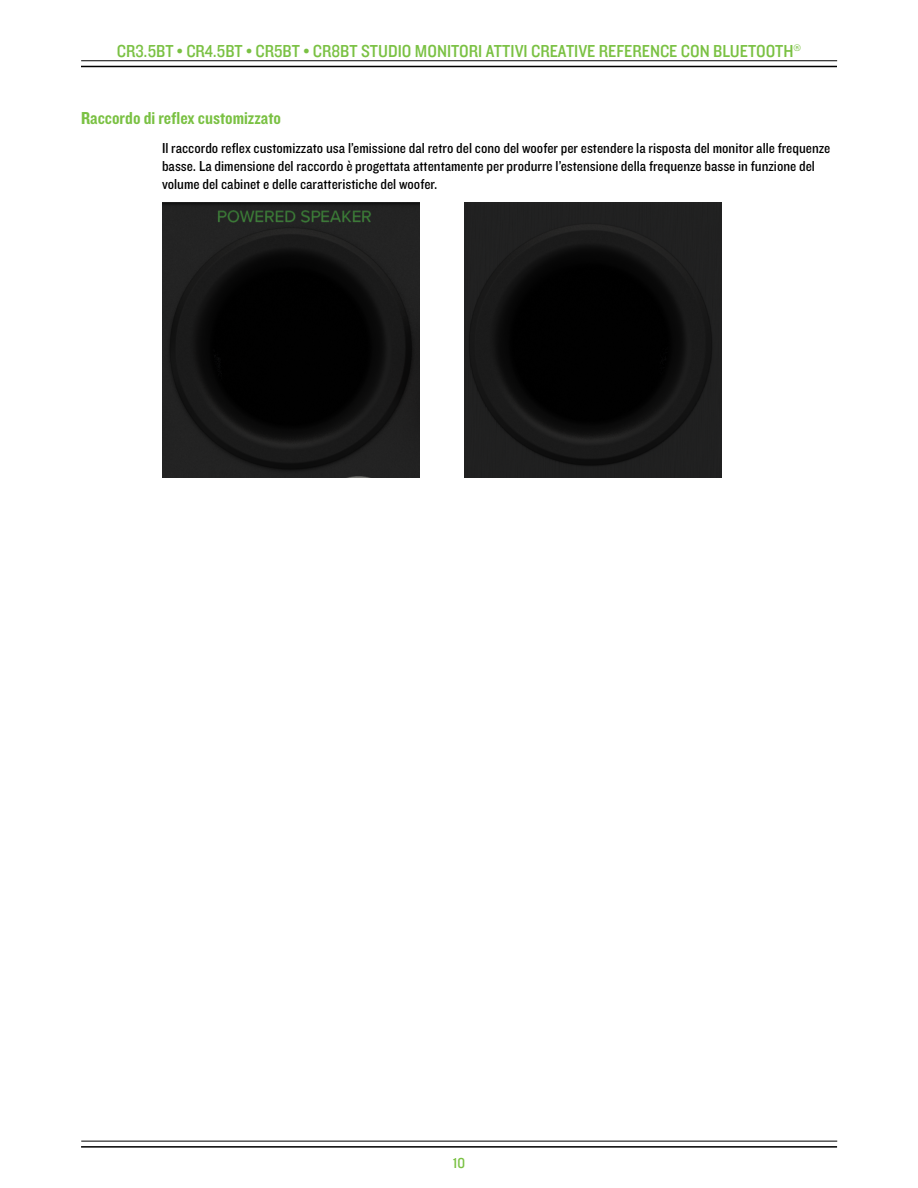
<style>
.page{position:relative;width:918px;height:1188px;background:#fff}
.page>*{position:absolute;margin:0;border:0;box-sizing:border-box;transform-origin:0 0}
.t1{font:18px "Knockout 30 Junior Welterwt";color:#7ac143}
.t2{font:18px "Knockout 50 Welterweight";color:#7ac143}
.t3{font:15px/18px "Knockout 30 Junior Welterwt";color:#000}
.t4{font:15px "Knockout 30 Junior Welterwt";color:#7ac143}
</style>
<div class="page">
<hr style="left:81px;top:66px;width:756px;height:1px;background:#000">
<hr style="left:81px;top:60px;width:756px;height:1px;background:#000">
<hr style="left:81px;top:1146px;width:756px;height:2px;background:#000">
<hr style="left:81px;top:1141px;width:756px;height:1px;background:#000">
<img style="left:162px;top:203px;width:257px;height:274px">
<img style="left:464px;top:203px;width:257px;height:274px">
<p class="t1" style="left:117px;top:39px;width:686px">CR3.5BT • CR4.5BT • CR5BT • CR8BT STUDIO MONITORI ATTIVI CREATIVE REFERENCE CON BLUETOOTH®</p>
<p class="t2" style="left:81px;top:106px;width:202px">Raccordo di reflex customizzato</p>
<p class="t3" style="left:162px;top:138px;width:670px">Il raccordo reflex customizzato usa l’emissione dal retro del cono del woofer per estendere la risposta del monitor alle frequenze basse. La dimensione del raccordo è progettata attentamente per produrre l’estensione della frequenze basse in funzione del volume del cabinet e delle caratteristiche del woofer.</p>
<p class="t4" style="left:453px;top:1153px;width:14px">10</p>
</div>
